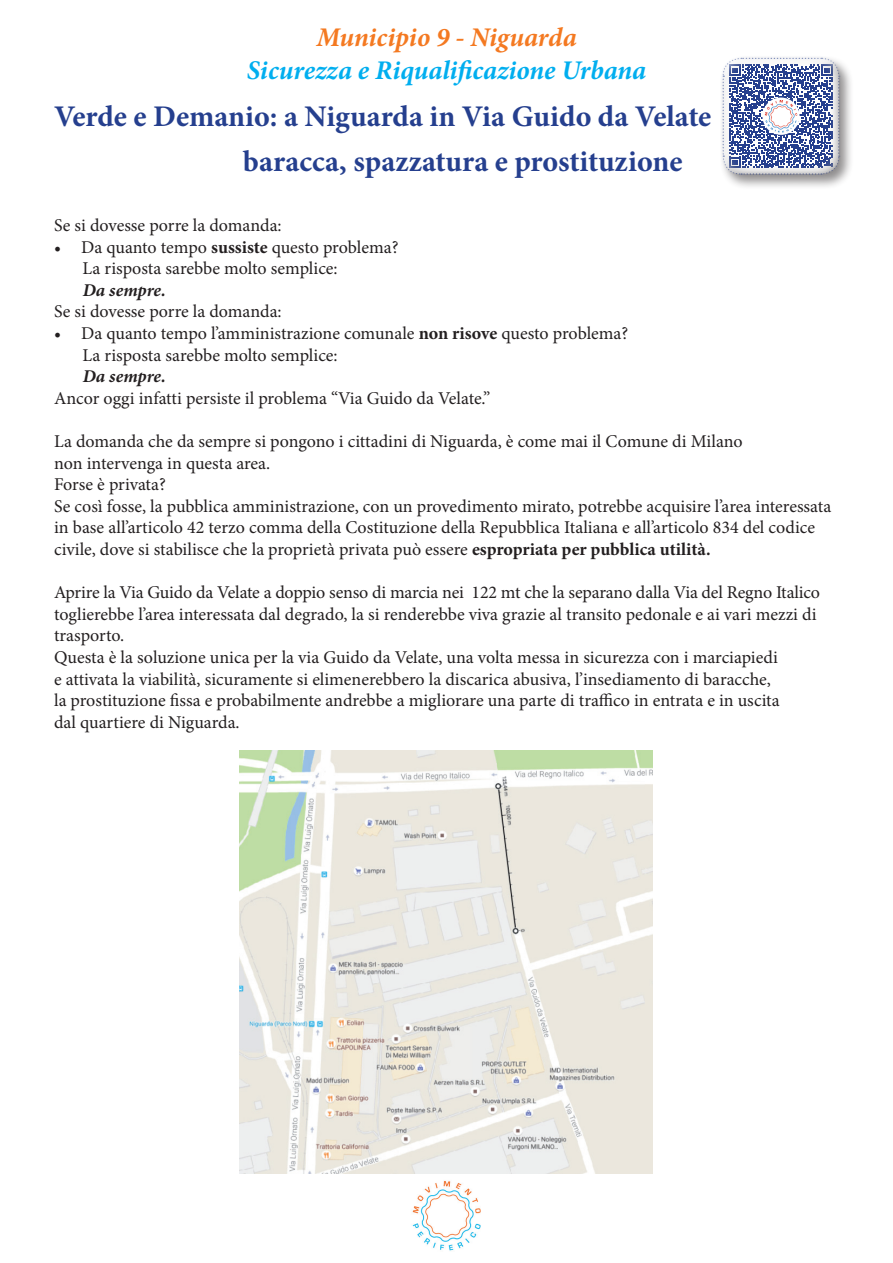
<style>
.page{position:relative;width:893px;height:1263px;background:#fff}
.page>*{position:absolute;margin:0;border:0;box-sizing:border-box;transform-origin:0 0}
.t1{font:700 30px/45px "Minion Pro";color:#253f8e}
.t2{font:italic 700 27px "Minion Pro";letter-spacing:-.005em;color:#00aeef}
.t3{font:italic 700 27px "Minion Pro";letter-spacing:-.005em;color:#f47921}
.t4{font:18px/21.6px "Minion Pro";color:#231f20}
.t5{font:italic 700 18px "Minion Pro";color:#231f20}
.s1{font-weight:700}
</style>
<div class="page">
<div style="left:719px;top:55px;width:135px;height:135px;background:#231f20;opacity:.5"></div>
<div style="left:719px;top:54px;width:124px;height:124px;background:#253f8e;opacity:.75"></div>
<img style="left:412px;top:1181px;width:69px;height:70px">
<img style="left:764px;top:99px;width:34px;height:35px;border-radius:17px">
<div style="left:762px;top:98px;width:38px;height:37px;border:2px solid #fff;border-radius:50%"></div>
<img style="left:239px;top:751px;width:413px;height:423px">
<h2 class="t3" style="left:316px;top:18px;width:262px">Municipio 9 - Niguarda</h2>
<h2 class="t2" style="left:247px;top:51px;width:401px">Sicurezza e Riqualificazione Urbana</h2>
<h1 class="t1" style="left:243px;top:94px;width:470px;text-indent:-189px">Verde e Demanio: a Niguarda in Via Guido da Velate baracca, spazzatura e prostituzione</h1>
<p class="t4" style="left:54px;top:215px;width:229px">Se si dovesse porre la domanda:</p>
<p class="t4" style="left:83px;top:236px;width:317px;text-indent:-29px">• Da quanto tempo <span class="s1">sussiste</span> questo problema?<br>La risposta sarebbe molto semplice:</p>
<p class="t5" style="left:83px;top:277px;width:85px">Da sempre.</p>
<p class="t4" style="left:54px;top:301px;width:229px">Se si dovesse porre la domanda:</p>
<p class="t4" style="left:83px;top:323px;width:547px;text-indent:-29px">• Da quanto tempo l’amministrazione comunale <span class="s1">non risove</span> questo problema?<br>La risposta sarebbe molto semplice:</p>
<p class="t5" style="left:83px;top:364px;width:85px">Da sempre.</p>
<p class="t4" style="left:54px;top:387px;width:438px">Ancor oggi infatti persiste il problema “Via Guido da Velate.”</p>
<p class="t4" style="left:54px;top:431px;width:779px">La domanda che da sempre si pongono i cittadini di Niguarda, è come mai il Comune di Milano<br>non intervenga in questa area.<br>Forse è privata?<br>Se così fosse, la pubblica amministrazione, con un provedimento mirato, potrebbe acquisire l’area interessata in base all’articolo 42 terzo comma della Costituzione della Repubblica Italiana e all’articolo 834 del codice civile, dove si stabilisce che la proprietà privata può essere <span class="s1">espropriata per pubblica utilità.</span></p>
<p class="t4" style="left:54px;top:582px;width:768px">Aprire la Via Guido da Velate a doppio senso di marcia nei 122 mt che la separano dalla Via del Regno Italico toglierebbe l’area interessata dal degrado, la si renderebbe viva grazie al transito pedonale e ai vari mezzi di trasporto.<br>Questa è la soluzione unica per la via Guido da Velate, una volta messa in sicurezza con i marciapiedi<br>e attivata la viabilità, sicuramente si elimenerebbero la discarica abusiva, l’insediamento di baracche,<br>la prostituzione fissa e probabilmente andrebbe a migliorare una parte di traffico in entrata e in uscita<br>dal quartiere di Niguarda.</p>
</div>
